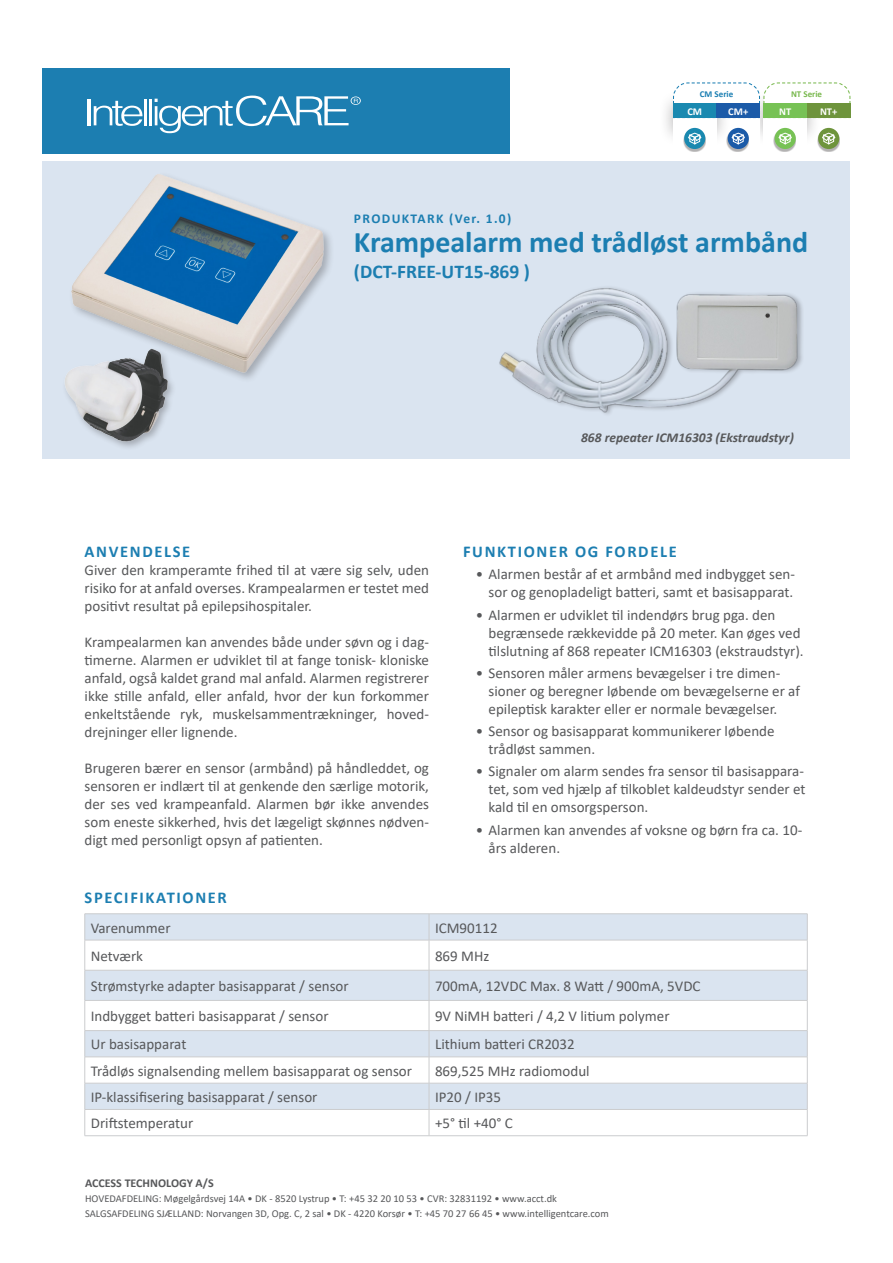
<style>
.page{position:relative;width:893px;height:1263px;background:#fff}
.page>*{position:absolute;margin:0;border:0;box-sizing:border-box;transform-origin:0 0}
.t1{font:700 30px "Calibri";color:#1c7eb1}
.t2{font:700 19.5px "Calibri";color:#1c7eb1}
.t3{font:700 16.5px "Calibri";letter-spacing:.1em;color:#1c7eb1}
.t4{font:15px/18px "Calibri";color:#57585a;text-align:justify}
.t5{font:italic 700 13.5px "Calibri";color:#57585a}
.t6{font:700 13.5px "Calibri";letter-spacing:.1em;color:#1c7eb1}
.t7{font:700 12px "Calibri";color:#57585a}
.t8{font:10.5px/15px "Calibri";color:#57585a}
.t9{font:700 10.5px "Calibri";color:#fff}
.t10{font:700 9px "Calibri";color:#78b84d}
.t11{font:700 9px "Calibri";color:#1a7eb2}
</style>
<div class="page">
<div style="left:43px;top:162px;width:807px;height:297px;background:#dae4f0"></div>
<div style="left:43px;top:68px;width:467px;height:85px;background:#1c7eb1"></div>
<hr style="left:87px;top:99px;width:3px;height:26px;background:#fff">
<svg style="left:94px;top:101px;width:48px;height:25px"></svg>
<hr style="left:144px;top:99px;width:2px;height:26px;background:#fff">
<hr style="left:149px;top:99px;width:3px;height:26px;background:#fff">
<svg style="left:155px;top:96px;width:206px;height:37px"></svg>
<div style="left:749px;top:89px;width:72px;height:58px;background:#231f20;opacity:.35"></div>
<div style="left:763px;top:118px;width:44px;height:29px;background:#fff"></div>
<div style="left:716px;top:118px;width:44px;height:29px;background:#fff"></div>
<div style="left:659px;top:89px;width:71px;height:58px;background:#231f20;opacity:.35"></div>
<div style="left:673px;top:118px;width:43px;height:29px;background:#fff"></div>
<svg style="left:672px;top:82px;width:179px;height:37px"></svg>
<div style="left:673px;top:104px;width:43px;height:14px;background:#1a89b0"></div>
<div style="left:716px;top:104px;width:44px;height:14px;background:#1c5ba8"></div>
<img style="left:71px;top:174px;width:259px;height:205px">
<div style="left:62px;top:347px;width:115px;height:103px;background:#dae4f0"></div>
<img style="left:65px;top:345px;width:106px;height:101px">
<svg style="left:86px;top:914px;width:721px;height:26px;background:#d9e3ef"></svg>
<svg style="left:86px;top:941px;width:721px;height:194px"></svg>
<hr style="left:85px;top:913px;width:344px;height:1px;background:#cbccce">
<svg style="left:85px;top:914px;width:1px;height:26px"></svg>
<hr style="left:429px;top:913px;width:378px;height:1px;background:#cbccce">
<svg style="left:429px;top:914px;width:1px;height:26px"></svg>
<svg style="left:807px;top:914px;width:1px;height:26px"></svg>
<hr style="left:85px;top:940px;width:344px;height:1px;background:#cbccce">
<hr style="left:85px;top:940px;width:1px;height:30px;background:#cbccce">
<hr style="left:429px;top:940px;width:378px;height:1px;background:#cbccce">
<hr style="left:429px;top:940px;width:1px;height:30px;background:#cbccce">
<hr style="left:807px;top:940px;width:1px;height:30px;background:#cbccce">
<hr style="left:85px;top:970px;width:344px;height:1px;background:#cbccce">
<hr style="left:85px;top:970px;width:1px;height:30px;background:#cbccce">
<hr style="left:429px;top:970px;width:378px;height:1px;background:#cbccce">
<hr style="left:429px;top:970px;width:1px;height:30px;background:#cbccce">
<hr style="left:807px;top:970px;width:1px;height:30px;background:#cbccce">
<hr style="left:85px;top:1000px;width:344px;height:1px;background:#cbccce">
<hr style="left:85px;top:1000px;width:1px;height:30px;background:#cbccce">
<hr style="left:429px;top:1000px;width:378px;height:1px;background:#cbccce">
<hr style="left:429px;top:1000px;width:1px;height:30px;background:#cbccce">
<hr style="left:807px;top:1000px;width:1px;height:30px;background:#cbccce">
<hr style="left:85px;top:1030px;width:344px;height:1px;background:#cbccce">
<hr style="left:429px;top:1030px;width:378px;height:1px;background:#cbccce">
<hr style="left:85px;top:1057px;width:344px;height:1px;background:#cbccce">
<hr style="left:429px;top:1057px;width:378px;height:1px;background:#cbccce">
<hr style="left:85px;top:1083px;width:344px;height:1px;background:#cbccce">
<hr style="left:429px;top:1083px;width:378px;height:1px;background:#cbccce">
<hr style="left:85px;top:1109px;width:344px;height:1px;background:#cbccce">
<svg style="left:85px;top:1031px;width:1px;height:104px"></svg>
<hr style="left:429px;top:1109px;width:378px;height:1px;background:#cbccce">
<svg style="left:429px;top:1031px;width:1px;height:104px"></svg>
<svg style="left:807px;top:1031px;width:1px;height:104px"></svg>
<hr style="left:85px;top:1135px;width:344px;height:1px;background:#cbccce">
<hr style="left:429px;top:1135px;width:378px;height:1px;background:#cbccce">
<img style="left:499px;top:287px;width:303px;height:127px">
<div style="left:817px;top:129px;width:23px;height:23px;background:#231f20;opacity:.35"></div>
<div style="left:818px;top:128px;width:21px;height:21px;background:#6e943c;border-radius:50%"></div>
<svg style="left:822px;top:133px;width:13px;height:11px"></svg>
<div style="left:774px;top:129px;width:22px;height:23px;background:#231f20;opacity:.35"></div>
<div style="left:775px;top:128px;width:21px;height:21px;background:#77c255;border-radius:50%"></div>
<svg style="left:779px;top:133px;width:13px;height:11px"></svg>
<div style="left:727px;top:129px;width:22px;height:23px;background:#231f20;opacity:.35"></div>
<div style="left:728px;top:128px;width:21px;height:21px;background:#1c5ba8;border-radius:50%"></div>
<svg style="left:732px;top:133px;width:13px;height:11px"></svg>
<div style="left:683px;top:129px;width:23px;height:23px;background:#231f20;opacity:.35"></div>
<div style="left:684px;top:128px;width:21px;height:21px;background:#1a89b0;border-radius:50%"></div>
<svg style="left:688px;top:133px;width:13px;height:11px"></svg>
<p class="t6" style="left:354px;top:209px;width:159px">PRODUKTARK (Ver. 1.0)</p>
<p class="t11" style="left:700px;top:88px;width:35px">CM Serie</p>
<p class="t9" style="left:687px;top:104px;width:16px">CM</p>
<p class="t9" style="left:728px;top:104px;width:21px">CM+</p>
<p class="t10" style="left:791px;top:88px;width:33px">NT Serie</p>
<p class="t9" style="left:779px;top:104px;width:14px">NT</p>
<p class="t9" style="left:820px;top:104px;width:19px">NT+</p>
<p class="t1" style="left:354px;top:221px;width:456px">Krampealarm med trådløst armbånd</p>
<p class="t2" style="left:354px;top:257px;width:177px">(DCT-FREE-UT15-869 )</p>
<p class="t5" style="left:581px;top:428px;width:214px">868 repeater ICM16303 (Ekstraudstyr)</p>
<p class="t3" style="left:85px;top:540px;width:107px">ANVENDELSE</p>
<p class="t4" style="left:85px;top:561px;width:346px">Giver den kramperamte frihed til at være sig selv, uden risiko for at anfald overses. Krampealarmen er testet med positivt resultat på epilepsihospitaler.</p>
<p class="t4" style="left:85px;top:633px;width:346px">Krampealarmen kan anvendes både under søvn og i dag&shy;timerne. Alarmen er udviklet til at fange tonisk- kloniske anfald, også kaldet grand mal anfald. Alarmen registrerer ikke stille anfald, eller anfald, hvor der kun forkommer enkeltstående ryk, muskelsammentrækninger, hoved&shy;drejninger eller lignende.</p>
<p class="t4" style="left:85px;top:759px;width:346px">Brugeren bærer en sensor (armbånd) på håndleddet, og sensoren er indlært til at genkende den særlige motorik, der ses ved krampeanfald. Alarmen bør ikke anvendes som eneste sikkerhed, hvis det lægeligt skønnes nødven&shy;digt med personligt opsyn af patienten.</p>
<p class="t3" style="left:85px;top:886px;width:144px">SPECIFIKATIONER</p>
<p class="t3" style="left:463px;top:540px;width:215px">FUNKTIONER OG FORDELE</p>
<p class="t4" style="left:476px;top:565px;width:321px;text-align:right">• Alarmen består af et armbånd med indbygget sen&shy;sor og genopladeligt batteri, samt et basisapparat.</p>
<p class="t4" style="left:489px;top:605px;width:317px;text-align:left;text-indent:-13px">• Alarmen er udviklet til indendørs brug pga. den begrænsede rækkevidde på 20 meter. Kan øges ved tilslutning af 868 repeater ICM16303 (ekstraudstyr).</p>
<p class="t4" style="left:489px;top:663px;width:313px;text-align:left;text-indent:-13px">• Sensoren måler armens bevægelser i tre dimen&shy;sioner og beregner løbende om bevægelserne er af epileptisk karakter eller er normale bevægelser.</p>
<p class="t4" style="left:489px;top:722px;width:288px;text-indent:-13px">• Sensor og basisapparat kommunikerer løbende trådløst sammen.</p>
<p class="t4" style="left:489px;top:762px;width:318px;text-indent:-13px">• Signaler om alarm sendes fra sensor til basisappara&shy;tet, som ved hjælp af tilkoblet kaldeudstyr sender et kald til en omsorgsperson.</p>
<p class="t4" style="left:489px;top:820px;width:315px;text-indent:-13px">• Alarmen kan anvendes af voksne og børn fra ca. 10- års alderen.</p>
<p class="t4" style="left:91px;top:918px;width:81px">Varenummer</p>
<p class="t4" style="left:435px;top:918px;width:64px">ICM90112</p>
<p class="t4" style="left:91px;top:946px;width:54px">Netværk</p>
<p class="t4" style="left:435px;top:946px;width:56px">869 MHz</p>
<p class="t4" style="left:91px;top:976px;width:259px">Strømstyrke adapter basisapparat / sensor</p>
<p class="t4" style="left:435px;top:976px;width:267px">700mA, 12VDC Max. 8 Watt / 900mA, 5VDC</p>
<p class="t4" style="left:91px;top:1007px;width:239px">Indbygget batteri basisapparat / sensor</p>
<p class="t4" style="left:435px;top:1007px;width:236px">9V NiMH batteri / 4,2 V litium polymer</p>
<p class="t4" style="left:91px;top:1035px;width:97px">Ur basisapparat</p>
<p class="t4" style="left:435px;top:1035px;width:141px">Lithium batteri CR2032</p>
<p class="t4" style="left:91px;top:1061px;width:323px">Trådløs signalsending mellem basisapparat og sensor</p>
<p class="t4" style="left:435px;top:1061px;width:156px">869,525 MHz radiomodul</p>
<p class="t4" style="left:91px;top:1087px;width:228px">IP-klassifisering basisapparat / sensor</p>
<p class="t4" style="left:435px;top:1087px;width:68px">IP20 / IP35</p>
<p class="t4" style="left:91px;top:1114px;width:104px">Driftstemperatur</p>
<p class="t4" style="left:435px;top:1114px;width:79px">+5° til +40° C</p>
<p class="t7" style="left:85px;top:1174px;width:130px">ACCESS TECHNOLOGY A/S</p>
<p class="t8" style="left:85px;top:1191px;width:525px">HOVEDAFDELING: Møgelgårdsvej 14A • DK - 8520 Lystrup • T: +45 32 20 10 53 • CVR: 32831192 • www.acct.dk<br>SALGSAFDELING SJÆLLAND: Norvangen 3D, Opg. C, 2 sal • DK - 4220 Korsør • T: +45 70 27 66 45 • www.intelligentcare.com</p>
</div>
